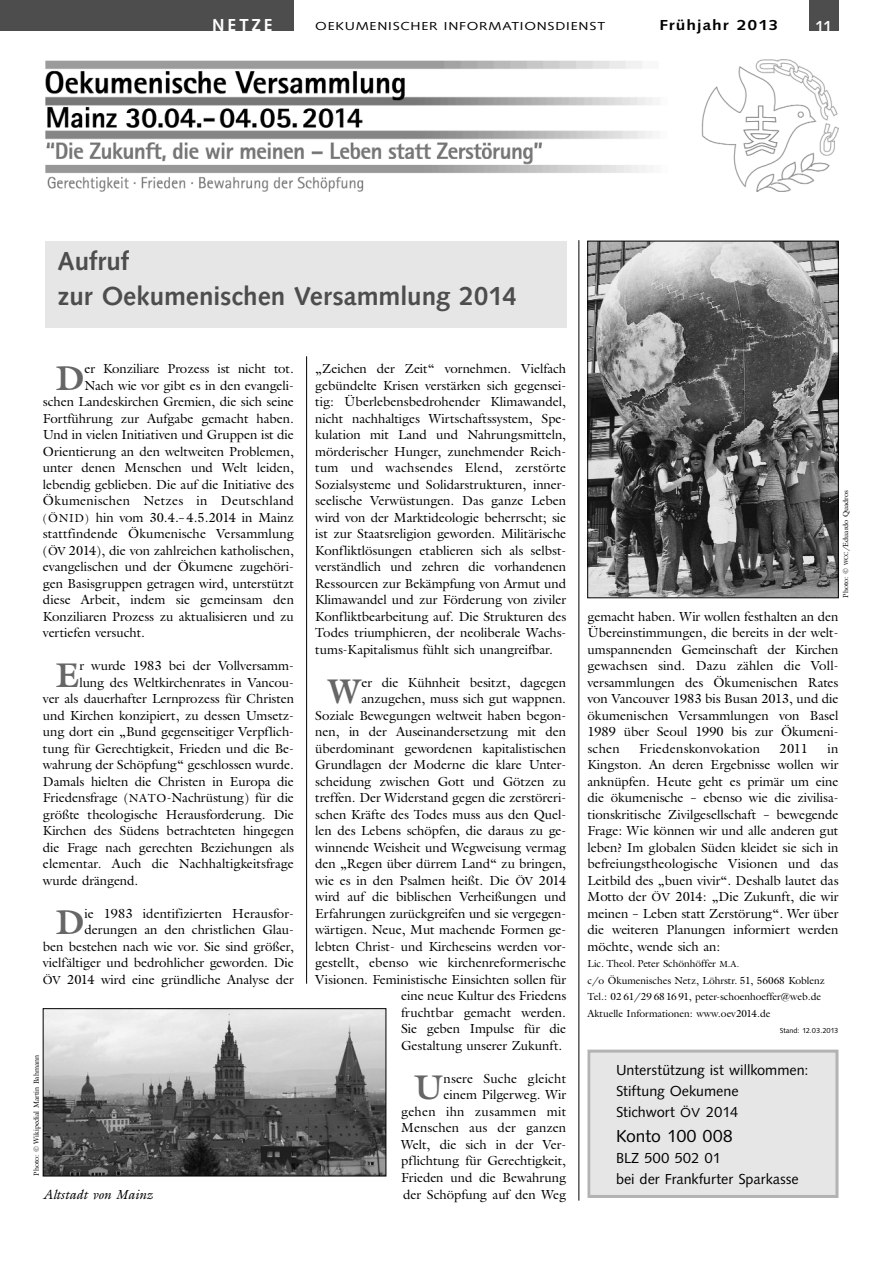
<style>
.page{position:relative;width:893px;height:1262px;background:#fff}
.page>*{position:absolute;margin:0;border:0;box-sizing:border-box;transform-origin:0 0}
.t1{font:700 35.25px "Gareth";color:#666}
.t2{font:700 27px/35.8px "Syntax";color:#4d4d4d}
.t3{font:18px "Syntax";color:#000}
.t4{font:700 18px "Syntax";letter-spacing:.165em;color:#fff}
.t5{font:15px/21px "Syntax";color:#000}
.t6{font:700 15px "Syntax";letter-spacing:.055em;color:#000;scale:1.2 1}
.t7{font:700 15px "Syntax";color:#fff}
.t8{font:13.5px/16.5px "Gareth";color:#000;text-align:right}
.t9{font:13.5px "Gareth";letter-spacing:.02em;color:#000}
.t10{font:italic 13.5px "Gareth";color:#000}
.t11{font:12px "Syntax";letter-spacing:.055em;color:#000;scale:1.2 1}
.t12{font:10.5px/16.5px "Gareth";color:#000}
.t13{font:7.5px "Gareth";color:#000}
.t14{font:7.5px "Syntax";color:#000}
.s1{font-size:12px}
.s2{font-size:6px}
.s3{font-size:9px}
.s4{font-size:13.5px}
</style>
<div class="page">
<div style="left:0;top:0;width:294px;height:31px;background:#4d4d4d"></div>
<div style="left:808px;top:0;width:30px;height:31px;background:#4d4d4d"></div>
<hr style="left:306px;top:356px;width:1px;height:627px;background:#000">
<hr style="left:578px;top:240px;width:1px;height:960px;background:#000">
<img style="left:45px;top:60px;width:793px;height:132px">
<div style="left:45px;top:241px;width:521px;height:87px;background:#e6e6e6"></div>
<div style="left:590px;top:1052px;width:245px;height:142px;background:#e6e6e6"></div>
<div style="left:587px;top:1049px;width:251px;height:148px;border:3px solid #b3b3b3"></div>
<img style="left:589px;top:243px;width:247px;height:353px">
<div style="left:587px;top:241px;width:251px;height:357px;border:1px solid #000"></div>
<img style="left:45px;top:1010px;width:339px;height:164px">
<div style="left:43px;top:1008px;width:343px;height:168px;border:1px solid #000"></div>
<h3 class="t4" style="left:212px;top:17px;width:62px">NETZE</h3>
<p class="t11" style="left:315px;top:22px;width:243px">OEKUMENISCHER INFORMATIONSDIENST</p>
<p class="t6" style="left:659px;top:19px;width:100px">Frühjahr 2013</p>
<p class="t7" style="left:815px;top:19px;width:18px">11</p>
<h2 class="t2" style="left:58px;top:245px;width:460px">Aufruf<br>zur Oekumenischen Versammlung 2014</h2>
<h1 class="t1" style="left:56px;top:365px;width:30px">D</h1>
<p class="t8" style="left:84px;top:362px;width:211px">er Konziliare Prozess ist nicht tot.</p>
<p class="t8" style="left:84px;top:378px;width:211px">Nach wie vor gibt es in den evangeli-</p>
<p class="t8" style="left:43px;top:395px;width:252px">schen Landeskirchen Gremien, die sich seine</p>
<p class="t8" style="left:43px;top:411px;width:252px">Fortführung zur Aufgabe gemacht haben.</p>
<p class="t8" style="left:43px;top:428px;width:252px">Und in vielen Initiativen und Gruppen ist die</p>
<p class="t8" style="left:43px;top:444px;width:252px">Orientierung an den weltweiten Problemen,</p>
<p class="t8" style="left:43px;top:461px;width:252px">unter denen Menschen und Welt leiden,</p>
<p class="t8" style="left:43px;top:477px;width:252px">lebendig geblieben. Die auf die Initiative des</p>
<p class="t9" style="left:43px;top:496px;width:252px">Ökumenischen Netzes in Deutschland</p>
<p class="t8" style="left:43px;top:510px;width:252px"><span class="s1">(ÖNID)</span> hin vom 30.4.–4.5.2014 in Mainz</p>
<p class="t8" style="left:43px;top:527px;width:252px">stattfindende Ökumenische Versammlung</p>
<p class="t8" style="left:43px;top:543px;width:252px">(<span class="s1">ÖV</span> 2014), die von zahlreichen katholischen,</p>
<p class="t8" style="left:43px;top:560px;width:252px">evangelischen und der Ökumene zugehöri-</p>
<p class="t8" style="left:43px;top:576px;width:252px">gen Basisgruppen getragen wird, unterstützt</p>
<p class="t8" style="left:43px;top:593px;width:252px">diese Arbeit, indem sie gemeinsam den</p>
<p class="t8" style="left:43px;top:609px;width:252px">Konziliaren Prozess zu aktualisieren und zu</p>
<p class="t8" style="left:43px;top:626px;width:104px">vertiefen versucht.</p>
<h1 class="t1" style="left:56px;top:662px;width:25px">E</h1>
<p class="t8" style="left:79px;top:659px;width:216px">r wurde 1983 bei der Vollversamm-</p>
<p class="t8" style="left:79px;top:675px;width:216px">lung des Weltkirchenrates in Vancou-</p>
<p class="t8" style="left:43px;top:692px;width:252px">ver als dauerhafter Lernprozess für Christen</p>
<p class="t8" style="left:43px;top:708px;width:252px">und Kirchen konzipiert, zu dessen Umsetz-</p>
<p class="t8" style="left:43px;top:725px;width:252px">ung dort ein „Bund gegenseitiger Verpflich-</p>
<p class="t8" style="left:43px;top:741px;width:252px">tung für Gerechtigkeit, Frieden und die Be-</p>
<p class="t8" style="left:43px;top:758px;width:252px">wahrung der Schöpfung“ geschlossen wurde.</p>
<p class="t8" style="left:43px;top:774px;width:252px">Damals hielten die Christen in Europa die</p>
<p class="t8" style="left:43px;top:791px;width:252px">Friedensfrage (<span class="s1">NATO</span>-Nachrüstung) für die</p>
<p class="t8" style="left:43px;top:807px;width:252px">größte theologische Herausforderung. Die</p>
<p class="t8" style="left:43px;top:824px;width:252px">Kirchen des Südens betrachteten hingegen</p>
<p class="t8" style="left:43px;top:840px;width:252px">die Frage nach gerechten Beziehungen als</p>
<p class="t8" style="left:43px;top:857px;width:252px">elementar. Auch die Nachhaltigkeitsfrage</p>
<p class="t8" style="left:43px;top:873px;width:97px">wurde drängend.</p>
<h1 class="t1" style="left:56px;top:910px;width:30px">D</h1>
<p class="t8" style="left:43px;top:906px;width:252px">ie 1983 identifizierten Herausfor&shy;derungen an den christlichen Glau-<br>ben bestehen nach wie vor. Sie sind größer, vielfältiger und bedrohlicher geworden. Die <span class="s1">ÖV</span> 2014 wird eine gründliche Analyse der</p>
<p class="t13" style="left:34px;top:1175px;width:122px;rotate:-90deg">Photo: © Wikipedial Martin Bahmann</p>
<p class="t10" style="left:43px;top:1188px;width:111px">Altstadt von Mainz</p>
<p class="t8" style="left:315px;top:362px;width:252px;text-align:justify">„Zeichen der Zeit“ vornehmen. Vielfach gebündelte Krisen verstärken sich gegensei&shy;tig: Überlebensbedrohender Klimawandel, nicht nachhaltiges Wirtschaftssystem, Spe&shy;kulation mit Land und Nahrungsmitteln, mörderischer Hunger, zunehmender Reich&shy;tum und wachsendes Elend, zerstörte Sozialsysteme und Solidarstrukturen, inner&shy;seelische Verwüstungen. Das ganze Leben wird von der Marktideologie beherrscht; sie ist zur Staatsreligion geworden. Militärische Konfliktlösungen etablieren sich als selbst&shy;verständlich und zehren die vorhandenen Ressourcen zur Bekämpfung von Armut und Klimawandel und zur Förderung von ziviler Konfliktbearbeitung auf. Die Strukturen des Todes triumphieren, der neoliberale Wachs&shy;tums-Kapitalismus fühlt sich unangreifbar.</p>
<h1 class="t1" style="left:328px;top:679px;width:35px">W</h1>
<p class="t8" style="left:315px;top:675px;width:252px">er die Kühnheit besitzt, dagegen anzugehen, muss sich gut wappnen.<br>Soziale Bewegungen weltweit haben begon&shy;nen, in der Auseinandersetzung mit den überdominant gewordenen kapitalistischen Grundlagen der Moderne die klare Unter&shy;scheidung zwischen Gott und Götzen zu treffen. Der Widerstand gegen die zerstöreri&shy;schen Kräfte des Todes muss aus den Quel&shy;len des Lebens schöpfen, die daraus zu ge&shy;winnende Weisheit und Wegweisung vermag den „Regen über dürrem Land“ zu bringen, wie es in den Psalmen heißt. Die <span class="s1">ÖV</span> 2014 wird auf die biblischen Verheißungen und Erfahrungen zurückgreifen und sie vergegen&shy;wärtigen. Neue, Mut machende Formen ge&shy;lebten Christ- und Kircheseins werden vor&shy;gestellt, ebenso wie kirchenreformerische Visionen. Feministische Einsichten sollen für eine neue Kultur des Friedens<br>fruchtbar gemacht werden.<br>Sie geben Impulse für die<br>Gestaltung unserer Zukunft.</p>
<h1 class="t1" style="left:414px;top:1075px;width:31px">U</h1>
<p class="t8" style="left:401px;top:1071px;width:167px">nsere Suche gleicht<br>einem Pilgerweg. Wir<br>gehen ihn zusammen mit<br>Menschen aus der ganzen<br>Welt, die sich in der Ver&shy;pflichtung für Gerechtigkeit,<br>Frieden und die Bewahrung der Schöpfung auf den Weg</p>
<p class="t13" style="left:843px;top:597px;width:109px;rotate:-90deg">Photo: © <span class="s2">WCC</span>/Eduardo Quadros</p>
<p class="t8" style="left:587px;top:609px;width:252px;text-align:justify">gemacht haben. Wir wollen festhalten an den Übereinstimmungen, die bereits in der welt&shy;umspannenden Gemeinschaft der Kirchen gewachsen sind. Dazu zählen die Voll&shy;versammlungen des Ökumenischen Rates von Vancouver 1983 bis Busan 2013, und die ökumenischen Versammlungen von Basel 1989 über Seoul 1990 bis zur Ökumeni&shy;schen</p>
<p class="t9" style="left:639px;top:743px;width:122px">Friedenskonvokation</p>
<p class="t8" style="left:779px;top:741px;width:30px">2011</p>
<p class="t8" style="left:587px;top:741px;width:252px;text-align:justify;text-indent:240px">in Kingston. An deren Ergebnisse wollen wir anknüpfen. Heute geht es primär um eine die ökumenische – ebenso wie die zivilisa&shy;tionskritische Zivilgesellschaft – bewegende Frage: Wie können wir und alle anderen gut leben? Im globalen Süden kleidet sie sich in befreiungstheologische Visionen und das Leitbild des „buen vivir“. Deshalb lautet das Motto der <span class="s1">ÖV</span> 2014: „Die Zukunft, die wir meinen – Leben statt Zerstörung“. Wer über die weiteren Planungen informiert werden möchte, wende sich an:</p>
<p class="t12" style="left:587px;top:956px;width:239px">Lic. Theol. Peter Schönhöffer <span class="s3">M.A.<br></span>c/o Ökumenisches Netz, Löhrstr. 51, 56068 Koblenz Tel.: 02 61/29 6816 91, peter-schoenhoeffer@web.de Aktuelle Informationen: www.oev2014.de</p>
<p class="t14" style="left:779px;top:1028px;width:60px">Stand: 12.03.2013</p>
<p class="t5" style="left:616px;top:1060px;width:194px">Unterstützung ist willkommen:<br>Stiftung Oekumene<br>Stichwort <span class="s4">ÖV</span> 2014</p>
<h3 class="t3" style="left:616px;top:1129px;width:118px">Konto 100 008</h3>
<p class="t5" style="left:616px;top:1149px;width:184px">BLZ 500 502 01<br>bei der Frankfurter Sparkasse</p>
</div>
